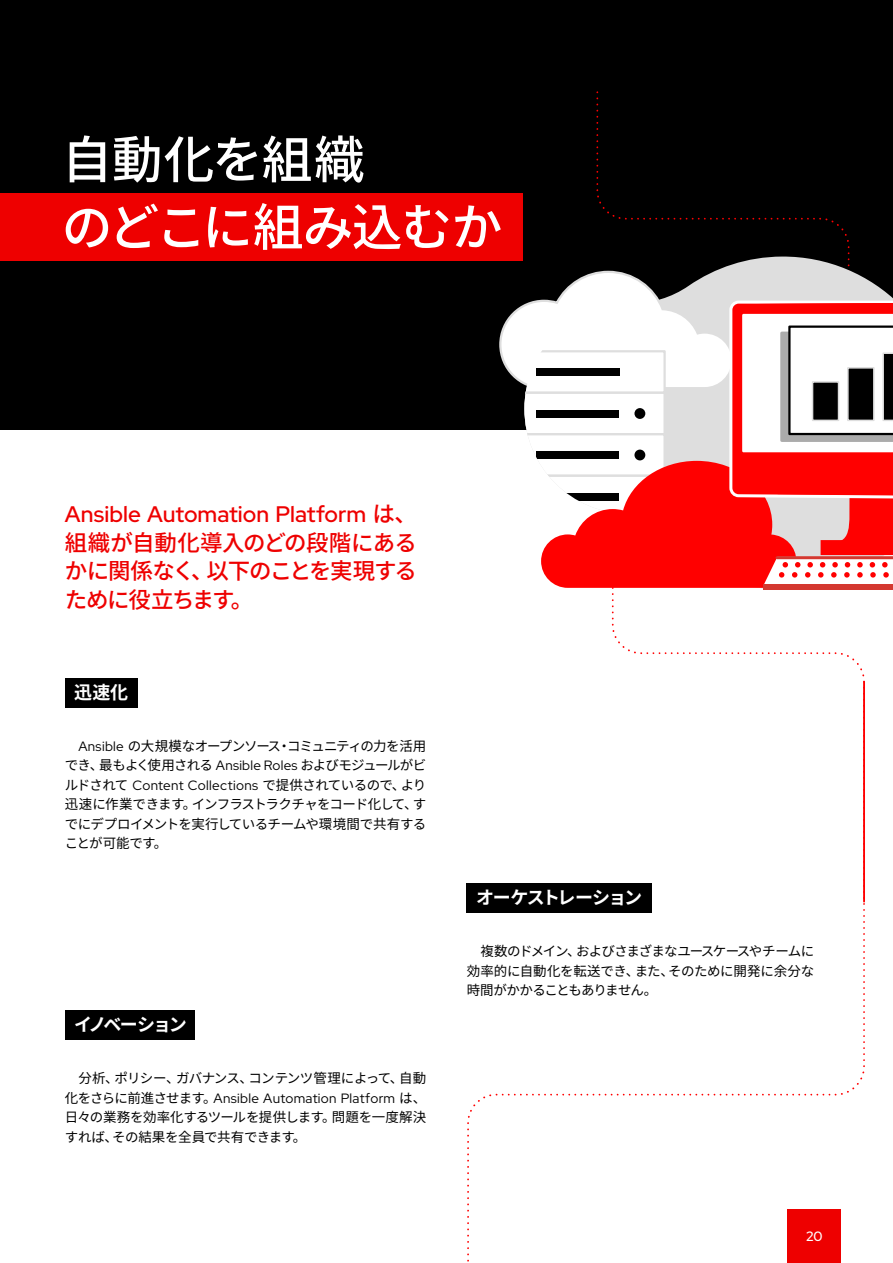
<style>
.page{position:relative;width:893px;height:1263px;background:#fff}
.page>*{position:absolute;margin:0;border:0;box-sizing:border-box;transform-origin:0 0}
.t1{font:500 51px/67.5px "Noto Sans JP";letter-spacing:-.025em;color:#fff}
.t2{font:500 22.5px/28.5px "Noto Sans JP";letter-spacing:-.045em;color:#e00;text-align:justify}
.t3{font:700 18px "Noto Sans JP";letter-spacing:-.09em;color:#fff}
.t4{font:700 18px "Noto Sans JP";letter-spacing:-.115em;color:#fff}
.t5{font:13.5px/19.5px "Noto Sans JP";letter-spacing:-.03em;color:#000;text-align:justify}
.t6{font:500 13.5px "Red Hat Display";color:#fff}
.s1{font-family:"Red Hat Display"}
</style>
<div class="page">
<div style="left:0;top:0;width:893px;height:429px;background:#000"></div>
<svg style="left:466px;top:429px;width:399px;height:834px"></svg>
<hr style="left:863px;top:682px;width:2px;height:220px;background:#f00">
<svg style="left:498px;top:253px;width:395px;height:369px"></svg>
<div style="left:0;top:193px;width:522px;height:67px;background:#e00"></div>
<div style="left:65px;top:678px;width:73px;height:30px;background:#000"></div>
<div style="left:467px;top:883px;width:185px;height:30px;background:#000"></div>
<div style="left:65px;top:1010px;width:130px;height:30px;background:#000"></div>
<p class="t1" style="left:62px;top:127px;width:442px">自動化を組織<br>のどこに組み込むか</p>
<p class="t2" style="left:65px;top:500px;width:354px"><span class="s1">Ansible Automation Platform</span> は、組織が自動化導入のどの段階にあるかに関係なく、以下のことを実現するために役立ちます。</p>
<p class="t3" style="left:74px;top:682px;width:55px">迅速化</p>
<p class="t5" style="left:65px;top:736px;width:363px;text-indent:14px"><span class="s1">Ansible</span> の大規模なオープンソース・コミュニティの力を活用でき、最もよく使用される <span class="s1">Ansible Roles</span> およびモジュールがビルドされて <span class="s1">Content Collections</span> で提供されているので、より迅速に作業できます。インフラストラクチャをコード化して、すでにデプロイメントを実行しているチームや環境間で共有することが可能です。</p>
<p class="t4" style="left:74px;top:1014px;width:114px">イノベーション</p>
<p class="t5" style="left:65px;top:1069px;width:363px;text-indent:14px">分析、ポリシー、ガバナンス、コンテンツ管理によって、自動化をさらに前進させます。<span class="s1">Ansible Automation Platform</span> は、日々の業務を効率化するツールを提供します。問題を一度解決すれば、その結果を全員で共有できます。</p>
<p class="t3" style="left:476px;top:887px;width:167px">オーケストレーション</p>
<p class="t5" style="left:467px;top:942px;width:349px;text-indent:14px">複数のドメイン、およびさまざまなユースケースやチームに効率的に自動化を転送でき、また、そのために開発に余分な時間がかかることもありません。</p>
<p class="t6" style="left:806px;top:1227px;width:18px">20</p>
</div>
